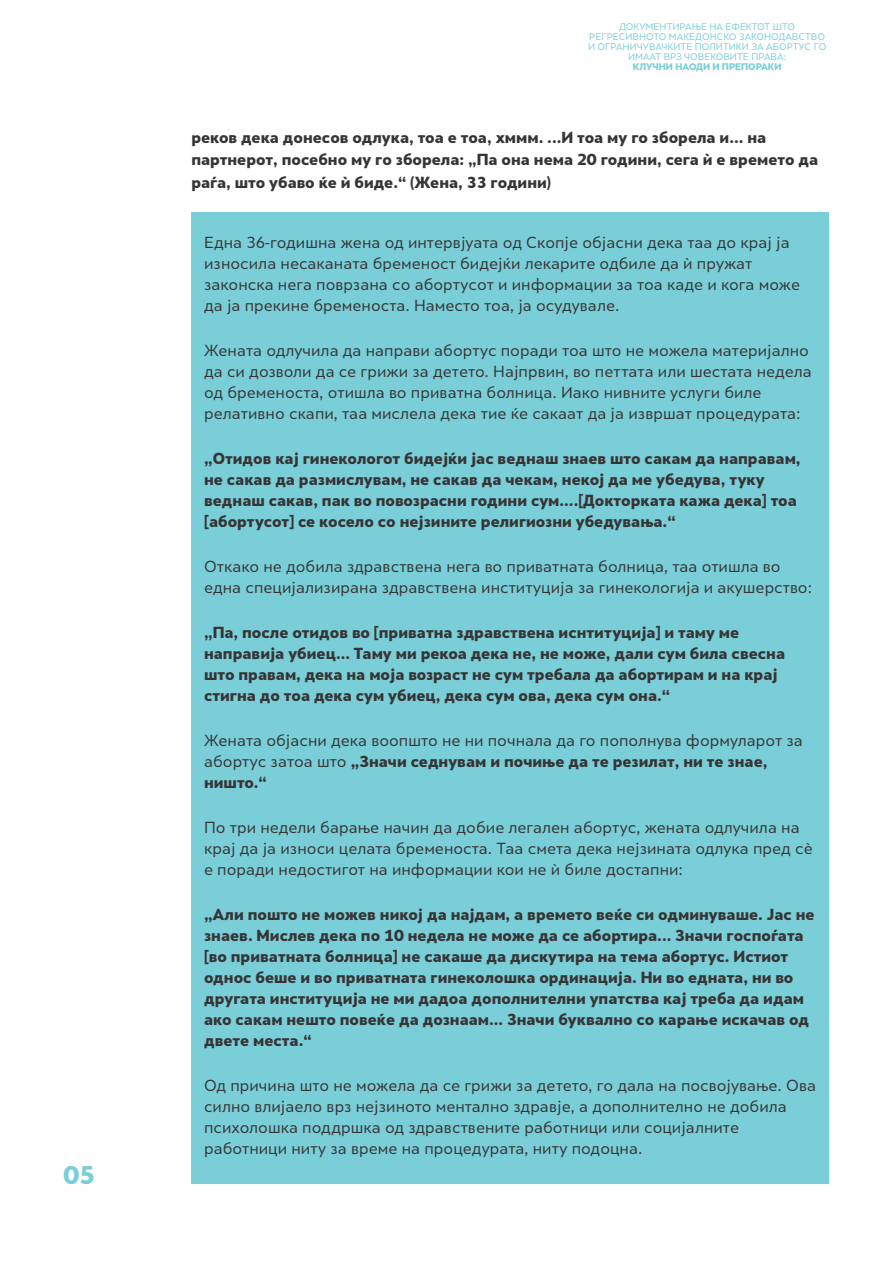
<style>
.page{position:relative;width:893px;height:1263px;background:#fff}
.page>*{position:absolute;margin:0;border:0;box-sizing:border-box;transform-origin:0 0}
.t1{font:900 24px "Skola Sans";color:#79ced8}
.t2{font:15px/21px "Skola Sans";color:#373435}
.t3{font:900 15px/21px "Skola Sans";color:#373435}
.t4{font:9px/10.1px "Skola Sans";color:#79ced8;text-align:center}
.t5{font:900 9px "Skola Sans";color:#79ced8}
.s1{font-weight:900}
</style>
<div class="page">
<div style="left:191px;top:213px;width:638px;height:971px;background:#79ced8"></div>
<h1 class="t1" style="left:63px;top:1166px;width:33px">05</h1>
<p class="t4" style="left:588px;top:23px;width:240px">ДОКУМЕНТИРАЊЕ НА ЕФЕКТОТ ШТО РЕГРЕСИВНОТО МАКЕДОНСКО ЗАКОНОДАВСТВО И ОГРАНИЧУВАЧКИТЕ ПОЛИТИКИ ЗА АБОРТУС ГО ИМААТ ВРЗ ЧОВЕКОВИТЕ ПРАВА:</p>
<p class="t5" style="left:633px;top:64px;width:150px">КЛУЧНИ НАОДИ И ПРЕПОРАКИ</p>
<p class="t3" style="left:191px;top:128px;width:628px;line-height:22.5px">реков дека донесов одлука, тоа е тоа, хммм. ...И тоа му го зборела и... на партнерот, посебно му го зборела: „Па она нема 20 години, сега ѝ е времето да раѓа, што убаво ќе ѝ биде.“ (Жена, 33 години)</p>
<p class="t2" style="left:204px;top:233px;width:597px">Една 36-годишна жена од интервјуата од Скопје објасни дека таа до крај ја износила несаканата бременост бидејќи лекарите одбиле да ѝ пружат законска нега поврзана со абортусот и информации за тоа каде и кога може да ја прекине бременоста. Наместо тоа, ја осудувале.</p>
<p class="t2" style="left:204px;top:341px;width:609px">Жената одлучила да направи абортус поради тоа што не можела материјално да си дозволи да се грижи за детето. Најпрвин, во петтата или шестата недела од бременоста, отишла во приватна болница. Иако нивните услуги биле релативно скапи, таа мислела дека тие ќе сакаат да ја извршат процедурата:</p>
<p class="t3" style="left:204px;top:449px;width:598px">„Отидов кај гинекологот бидејќи јас веднаш знаев што сакам да направам, не сакав да размислувам, не сакав да чекам, некој да ме убедува, туку веднаш сакав, пак во повозрасни години сум....[Докторката кажа дека] тоа [абортусот] се косело со нејзините религиозни убедувања.“</p>
<p class="t2" style="left:204px;top:557px;width:610px">Откако не добила здравствена нега во приватната болница, таа отишла во една специјализирана здравствена институција за гинекологија и акушерство:</p>
<p class="t3" style="left:204px;top:623px;width:583px">„Па, после отидов во [приватна здравствена иснтитуција] и таму ме направија убиец… Таму ми рекоа дека не, не може, дали сум била свесна што правам, дека на моја возраст не сум требала да абортирам и на крај стигна до тоа дека сум убиец, дека сум ова, дека сум она.“</p>
<p class="t2" style="left:204px;top:731px;width:600px">Жената објасни дека воопшто не ни почнала да го пополнува формуларот за абортус затоа што <span class="s1">„Значи седнувам и почиње да те резилат, ни те знае, ништо.“</span></p>
<p class="t2" style="left:204px;top:818px;width:610px">По три недели барање начин да добие легален абортус, жената одлучила на крај да ја износи целата бременоста. Таа смета дека нејзината одлука пред сѐ е поради недостигот на информации кои не ѝ биле достапни:</p>
<p class="t3" style="left:204px;top:905px;width:612px">„Али пошто не можев никој да најдам, а времето веќе си одминуваше. Јас не знаев. Мислев дека по 10 недела не може да се абортира... Значи госпоѓата [во приватната болница] не сакаше да дискутира на тема абортус. Истиот однос беше и во приватната гинеколошка ординација. Ни во едната, ни во другата институција не ми дадоа дополнителни упатства кај треба да идам ако сакам нешто повеќе да дознаам... Значи буквално со карање искачав од двете места.“</p>
<p class="t2" style="left:204px;top:1076px;width:614px">Од причина што не можела да се грижи за детето, го дала на посвојување. Ова силно влијаело врз нејзиното ментално здравје, а дополнително не добила психолошка поддршка од здравствените работници или социјалните работници ниту за време на процедурата, ниту подоцна.</p>
</div>
